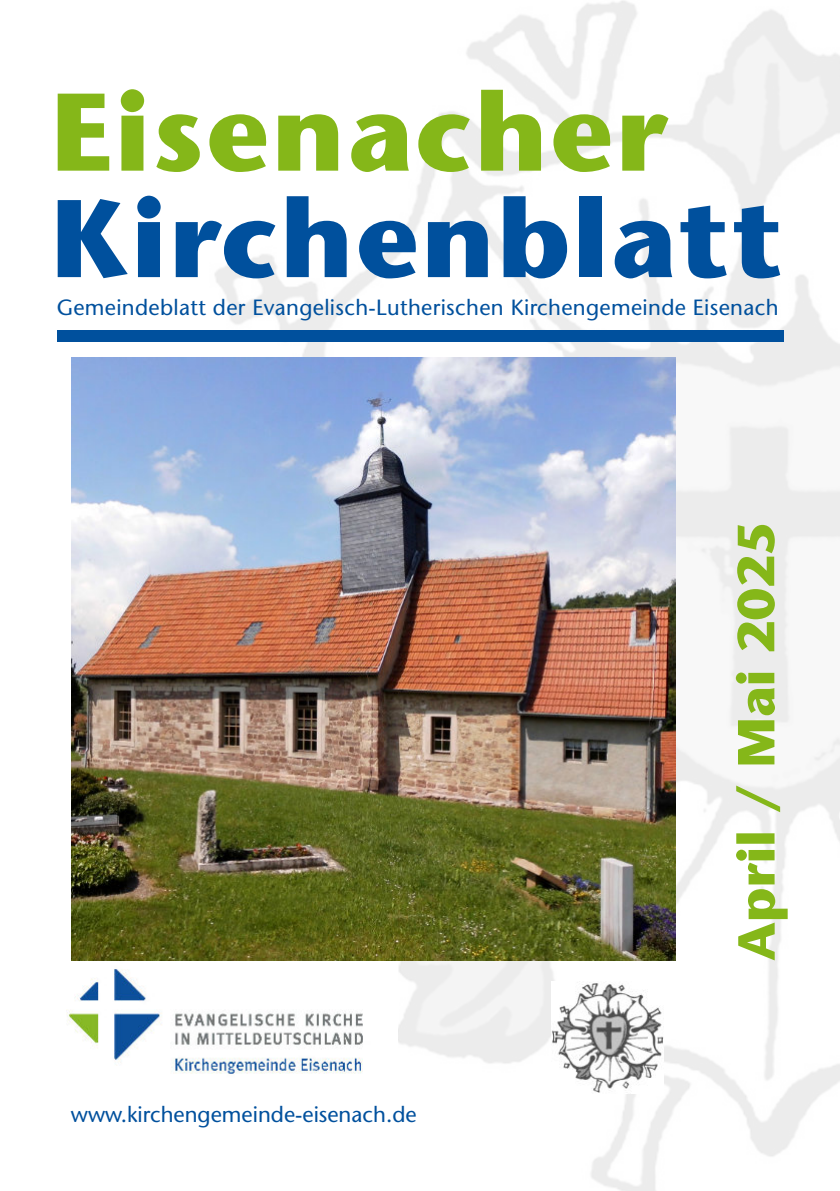
<style>
.page{position:relative;width:840px;height:1191px;background:#fff}
.page>*{position:absolute;margin:0;border:0;box-sizing:border-box;transform-origin:0 0}
.t1{font:700 110px "Stone Sans Std";letter-spacing:.025em;color:#00509d}
.t2{font:700 110px "Stone Sans Std";letter-spacing:.025em;color:#85b719}
.t3{font:700 52px "Stone Sans Std";color:#85b719}
.t4{font:500 22px "Stone Sans Std";letter-spacing:.015em;color:#00509d}
</style>
<div class="page">
<img style="left:119px;top:0;width:720px;height:1191px">
<img style="left:550px;top:981px;width:113px;height:112px">
<img style="left:66px;top:929px;width:331px;height:202px">
<div style="left:57px;top:329px;width:725px;height:12px;background:#00509d"></div>
<img style="left:72px;top:357px;width:603px;height:603px">
<p class="t2" style="left:51px;top:90px;width:616px">Eisenacher</p>
<p class="t1" style="left:51px;top:196px;width:733px">Kirchenblatt</p>
<p class="t4" style="left:57px;top:299px;width:722px">Gemeindeblatt der Evangelisch-Lutherischen Kirchengemeinde Eisenach</p>
<p class="t4" style="left:71px;top:1106px;width:347px">www.kirchengemeinde-eisenach.de</p>
<p class="t3" style="left:735px;top:960px;width:440px;rotate:-90deg">April / Mai 2025</p>
</div>
